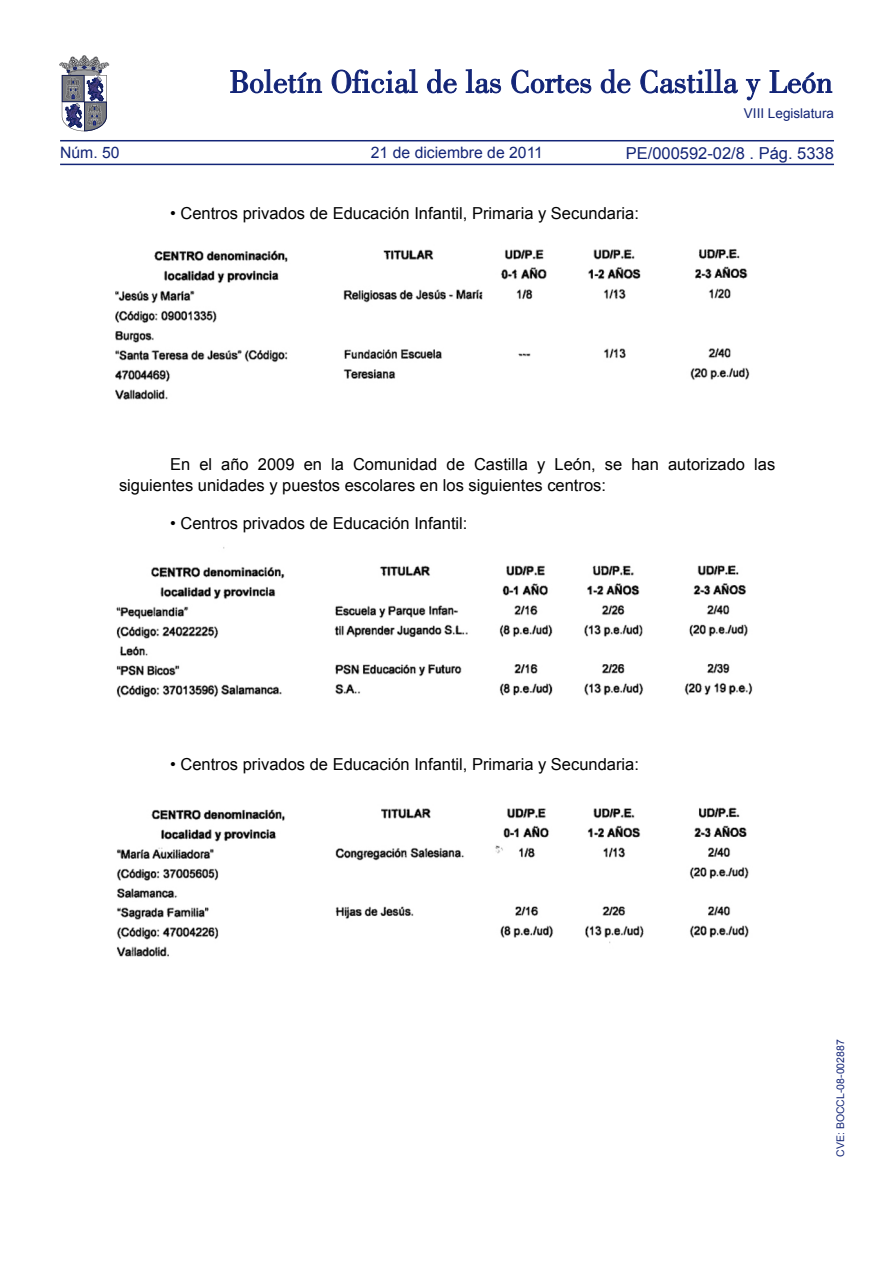
<style>
.page{position:relative;width:893px;height:1263px;background:#fff}
.page>*{position:absolute;margin:0;border:0;box-sizing:border-box;transform-origin:0 0}
.TEXTO_NORMAL{font:16.5px/21px "Arial";color:#000}
.t1{font:16.5px "Arial";color:#132577}
.t2{font:15.75px "Arial";color:#132577}
.t3{font:13.5px "Arial";color:#132577}
.TEXTO_NORMAL-2{font:10.5px "Arial";color:#132577}
</style>
<div class="page">
<hr style="left:60px;top:164px;width:774px;height:1px;background:#132577">
<hr style="left:60px;top:140px;width:774px;height:1px;background:#132577">
<svg style="left:230px;top:69px;width:92px;height:24px"></svg>
<svg style="left:332px;top:69px;width:86px;height:24px"></svg>
<svg style="left:427px;top:69px;width:30px;height:24px"></svg>
<svg style="left:466px;top:69px;width:35px;height:24px"></svg>
<svg style="left:511px;top:70px;width:80px;height:23px"></svg>
<svg style="left:601px;top:69px;width:29px;height:24px"></svg>
<svg style="left:640px;top:69px;width:98px;height:24px"></svg>
<svg style="left:746px;top:79px;width:14px;height:21px"></svg>
<svg style="left:770px;top:70px;width:62px;height:23px"></svg>
<svg style="left:60px;top:55px;width:49px;height:76px"></svg>
<img style="left:115px;top:248px;width:635px;height:152px">
<img style="left:116px;top:547px;width:637px;height:151px">
<img style="left:116px;top:807px;width:633px;height:150px">
<p class="t2" style="left:60px;top:142px;width:61px">Núm. 50</p>
<p class="t2" style="left:371px;top:142px;width:174px">21 de diciembre de 2011</p>
<p class="t3" style="left:744px;top:105px;width:92px">VIII Legislatura</p>
<p class="t1" style="left:626px;top:142px;width:210px">PE/000592-02/8 . Pág. 5338</p>
<p class="TEXTO_NORMAL" style="left:170px;top:203px;width:470px">• Centros privados de Educación Infantil, Primaria y Secundaria:</p>
<p class="TEXTO_NORMAL" style="left:119px;top:453px;width:658px;text-indent:51px">En el año 2009 en la Comunidad de Castilla y León, se han autorizado las siguientes unidades y puestos escolares en los siguientes centros:</p>
<p class="TEXTO_NORMAL" style="left:170px;top:512px;width:299px">• Centros privados de Educación Infantil:</p>
<p class="TEXTO_NORMAL" style="left:170px;top:754px;width:470px">• Centros privados de Educación Infantil, Primaria y Secundaria:</p>
<p class="TEXTO_NORMAL-2" style="left:834px;top:1157px;width:119px;rotate:-90deg">CVE: BOCCL-08-002887</p>
</div>
